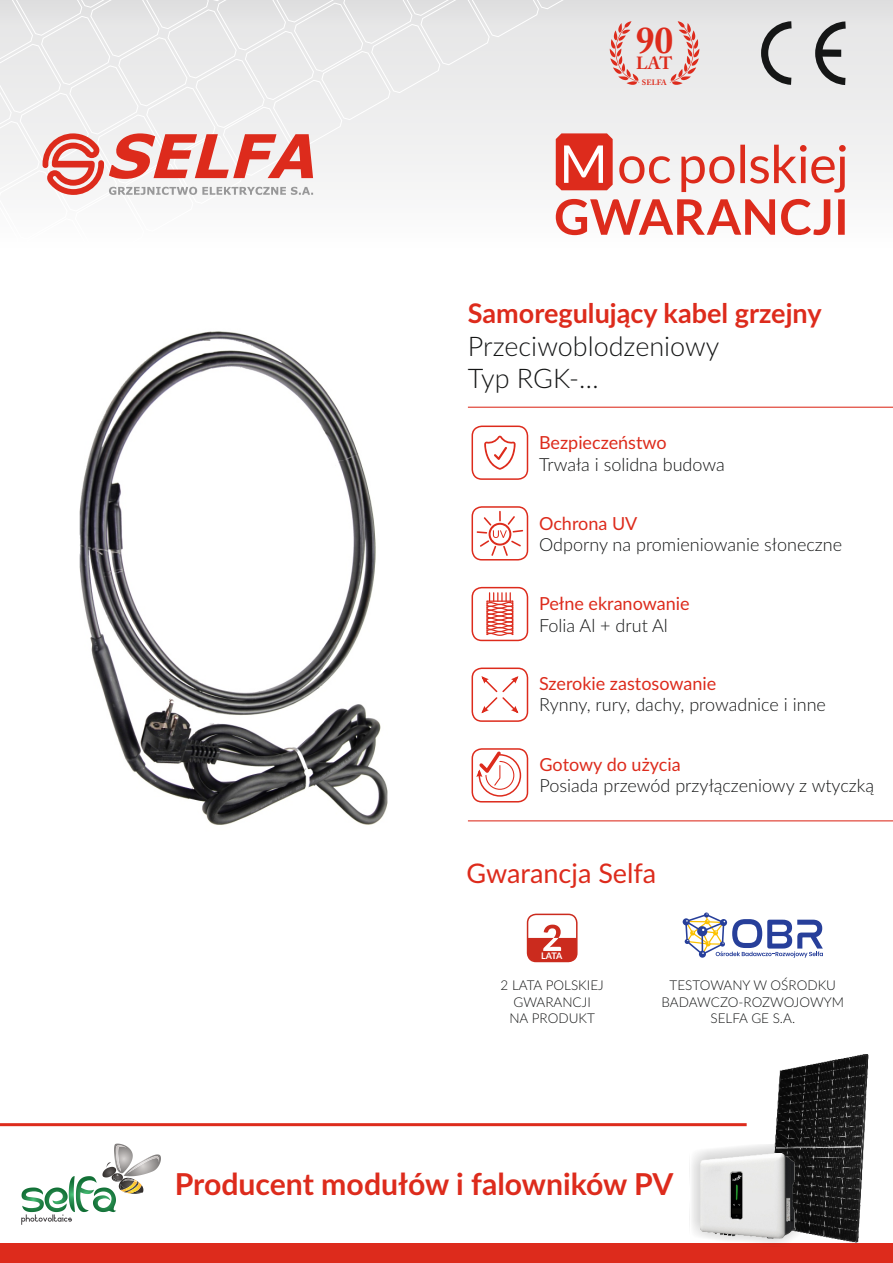
<style>
.page{position:relative;width:893px;height:1263px;background:#fff}
.page>*{position:absolute;margin:0;border:0;box-sizing:border-box;transform-origin:0 0}
.t1{font:700 30.15px "Lato";color:#dd2b1c}
.t2{font:300 27px/32.4px "Lato";color:#151616}
.t3{font:700 27px "Lato";color:#dd2b1c}
.t4{font:27px "Lato";color:#dd2b1c}
.t5{font:300 18px "Lato";color:#151616}
.t6{font:18px "Lato";color:#dd2b1c}
.t7{font:700 17.55px "Adobe Caslon Pro";color:#dd2b1c}
.t8{font:300 13.5px/16.2px "Lato";color:#151616;text-align:center}
.t9{font:700 9px "Lato";color:#fff}
.t10{font:700 7.65px "Adobe Caslon Pro";letter-spacing:-.01em;color:#dd2b1c}
</style>
<div class="page">
<div style="left:0;top:1244px;width:893px;height:19px;background:#dd2b1c"></div>
<hr style="left:0;top:1123px;width:747px;height:3px;background:#dd2b1c">
<div style="left:0;top:0;width:893px;height:294px;background:linear-gradient(to bottom,#e2e2e3,#fff)"></div>
<hr style="left:468px;top:820px;width:425px;height:1px;background:#dd2b1c">
<hr style="left:468px;top:407px;width:425px;height:1px;background:#dd2b1c">
<svg style="left:21px;top:1143px;width:138px;height:82px"></svg>
<img style="left:774px;top:1054px;width:98px;height:190px">
<div style="left:683px;top:918px;width:7px;height:7px;background:#273f9a;border-radius:50%"></div>
<svg style="left:685px;top:912px;width:138px;height:46px"></svg>
<div style="left:689px;top:1144px;width:112px;height:102px;background:#313130;opacity:.26"></div>
<img style="left:700px;top:1153px;width:95px;height:85px">
<svg style="left:0;top:0;width:846px;height:294px"></svg>
<div style="left:472px;top:426px;width:56px;height:54px;border:2px solid #dd2b1c;border-radius:10px"></div>
<svg style="left:484px;top:436px;width:32px;height:34px"></svg>
<div style="left:472px;top:667px;width:56px;height:55px;border:2px solid #dd2b1c;border-radius:10px"></div>
<svg style="left:481px;top:676px;width:37px;height:37px"></svg>
<div style="left:472px;top:748px;width:56px;height:54px;border:2px solid #dd2b1c;border-radius:10px"></div>
<svg style="left:476px;top:751px;width:46px;height:46px"></svg>
<div style="left:472px;top:587px;width:56px;height:54px;border:2px solid #dd2b1c;border-radius:10px"></div>
<svg style="left:486px;top:593px;width:28px;height:43px"></svg>
<hr style="left:486px;top:601px;width:2px;height:33px;background:#dd2b1c">
<hr style="left:512px;top:601px;width:1px;height:33px;background:#dd2b1c">
<svg style="left:528px;top:925px;width:47px;height:36px"></svg>
<div style="left:527px;top:914px;width:51px;height:48px;border:2px solid #cb2b1e;border-radius:9px"></div>
<img style="left:80px;top:331px;width:308px;height:494px">
<div style="left:472px;top:506px;width:56px;height:54px;border:2px solid #dd2b1c;border-radius:10px"></div>
<svg style="left:477px;top:511px;width:46px;height:45px"></svg>
<p class="t7" style="left:636px;top:56px;width:39px"><sup>90</sup>LAT</p>
<p class="t10" style="left:642px;top:79px;width:26px">SELFA</p>
<h2 class="t3" style="left:468px;top:302px;width:355px">Samoregulujący kabel grzejny</h2>
<h2 class="t2" style="left:468px;top:331px;width:253px">Przeciwoblodzeniowy<br>Typ RGK-…</h2>
<p class="t6" style="left:539px;top:435px;width:129px">Bezpieczeństwo</p>
<p class="t5" style="left:539px;top:456px;width:187px">Trwała i solidna budowa</p>
<p class="t6" style="left:539px;top:515px;width:100px">Ochrona UV</p>
<p class="t5" style="left:539px;top:537px;width:305px">Odporny na promieniowanie słoneczne</p>
<p class="t6" style="left:539px;top:596px;width:152px">Pełne ekranowanie</p>
<p class="t5" style="left:539px;top:618px;width:130px">Folia Al + drut Al</p>
<p class="t6" style="left:539px;top:675px;width:179px">Szerokie zastosowanie</p>
<p class="t5" style="left:539px;top:697px;width:288px">Rynny, rury, dachy, prowadnice i inne</p>
<p class="t6" style="left:540px;top:756px;width:143px">Gotowy do użycia</p>
<p class="t5" style="left:540px;top:778px;width:336px">Posiada przewód przyłączeniowy z wtyczką</p>
<h2 class="t4" style="left:467px;top:861px;width:191px">Gwarancja Selfa</h2>
<p class="t9" style="left:541px;top:952px;width:23px">LATA</p>
<p class="t8" style="left:500px;top:978px;width:105px">2 LATA POLSKIEJ<br>GWARANCJI<br>NA PRODUKT</p>
<p class="t8" style="left:661px;top:978px;width:184px">TESTOWANY W OŚRODKU<br>BADAWCZO-ROZWOJOWYM<br>SELFA GE S.A.</p>
<h1 class="t1" style="left:175px;top:1171px;width:500px">Producent modułów i falowników PV</h1>
</div>
